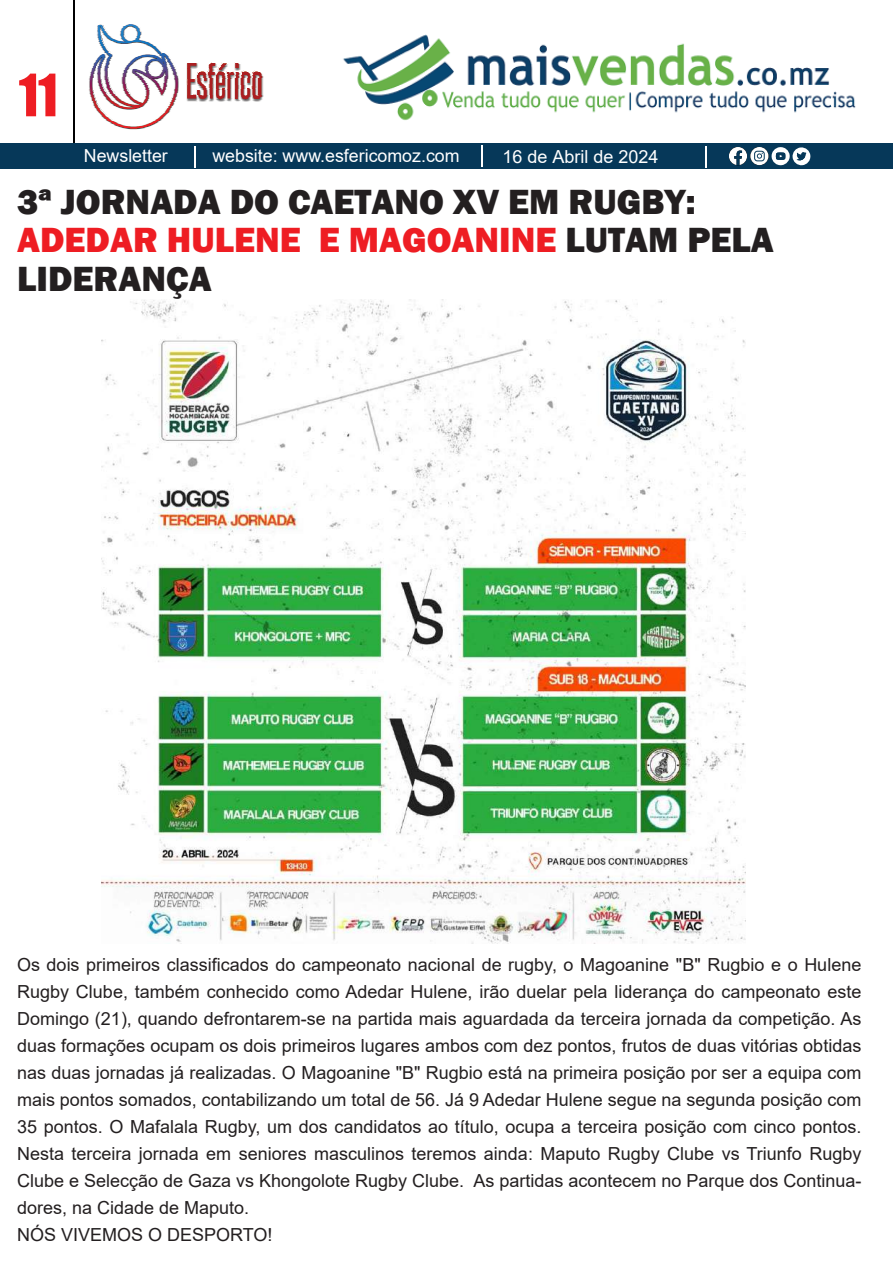
<style>
.page{position:relative;width:893px;height:1263px;background:#fff}
.page>*{position:absolute;margin:0;border:0;box-sizing:border-box;transform-origin:0 0}
.t1{font:54px "Impact";color:#ee1d23;scale:.94 1}
.t2{font:800 36px/37.7px "Franklin Gothic";color:#231f20}
.t3{font:18px/27px "Arial";color:#231f20}
.t4{font:18px "Arial";color:#fff}
.s1{color:#ee1d23}
</style>
<div class="page">
<div style="left:0;top:144px;width:893px;height:25px;background:#063859"></div>
<svg style="left:705px;top:146px;width:1px;height:22px"></svg>
<svg style="left:195px;top:146px;width:1px;height:22px"></svg>
<svg style="left:729px;top:147px;width:18px;height:18px"></svg>
<svg style="left:750px;top:147px;width:18px;height:18px"></svg>
<svg style="left:754px;top:151px;width:11px;height:10px"></svg>
<svg style="left:482px;top:146px;width:1px;height:21px"></svg>
<svg style="left:771px;top:147px;width:40px;height:19px"></svg>
<hr style="left:73px;top:0;width:2px;height:142px;background:#000001">
<svg style="left:89px;top:24px;width:175px;height:106px"></svg>
<img style="left:343px;top:34px;width:513px;height:86px">
<img style="left:102px;top:299px;width:644px;height:645px">
<h1 class="t1" style="left:19px;top:53px;width:43px">11</h1>
<p class="t4" style="left:84px;top:143px;width:86px">Newsletter</p>
<p class="t4" style="left:212px;top:143px;width:249px">website: www.esfericomoz.com</p>
<p class="t4" style="left:502px;top:144px;width:158px">16 de Abril de 2024</p>
<h2 class="t2" style="left:17px;top:183px;width:758px">3ª JORNADA DO CAETANO XV EM RUGBY:<br><span class="s1">ADEDAR HULENE E MAGOANINE</span> LUTAM PELA</h2>
<h2 class="t2" style="left:17px;top:260px;width:196px">LIDERANÇA</h2>
<p class="t3" style="left:17px;top:951px;width:846px">Os dois primeiros classificados do campeonato nacional de rugby, o Magoanine "B" Rugbio e o Hulene Rugby Clube, também conhecido como Adedar Hulene, irão duelar pela liderança do campeonato este Domingo (21), quando defrontarem-se na partida mais aguardada da terceira jornada da competição. As duas formações ocupam os dois primeiros lugares ambos com dez pontos, frutos de duas vitórias obtidas nas duas jornadas já realizadas. O Magoanine "B" Rugbio está na primeira posição por ser a equipa com mais pontos somados, contabilizando um total de 56. Já 9 Adedar Hulene segue na segunda posição com 35 pontos. O Mafalala Rugby, um dos candidatos ao título, ocupa a terceira posição com cinco pontos.<br>Nesta terceira jornada em seniores masculinos teremos ainda: Maputo Rugby Clube vs Triunfo Rugby Clube e Selecção de Gaza vs Khongolote Rugby Clube. As partidas acontecem no Parque dos Continua&shy;dores, na Cidade de Maputo.<br>NÓS VIVEMOS O DESPORTO!</p>
</div>
